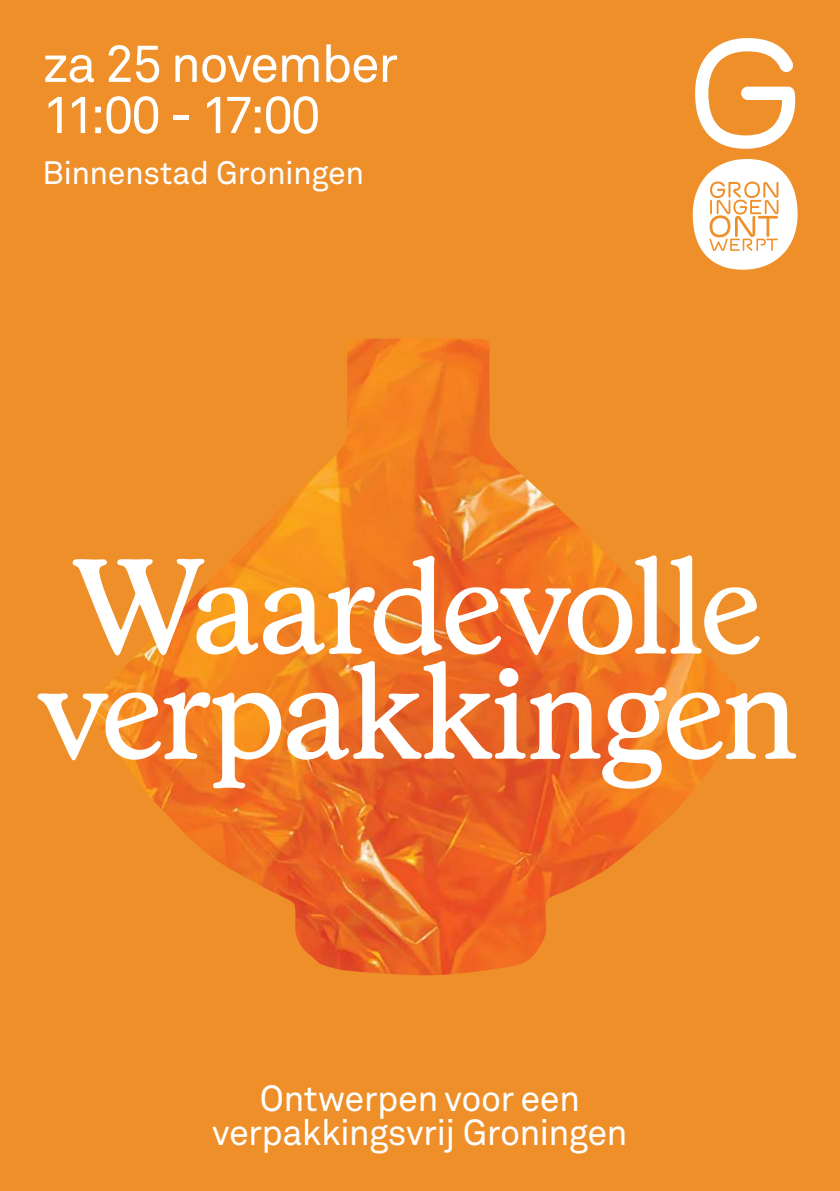
<style>
.page{position:relative;width:840px;height:1191px;background:#fff}
.page>*{position:absolute;margin:0;border:0;box-sizing:border-box;transform-origin:0 0}
.t1{font:130.6px/105.2px "Stratford Serial";letter-spacing:-.035em;color:#fff}
.t2{font:52px/51.2px "Akkurat Pro";letter-spacing:-.03em;color:#fff}
.t3{font:36px/33.8px "Akkurat Pro";letter-spacing:-.02em;color:#fff;text-align:center}
.t4{font:32px "Akkurat Pro";letter-spacing:-.015em;color:#fff}
</style>
<div class="page">
<div style="left:0;top:0;width:839px;height:1191px;background:#ee8f29"></div>
<img style="left:92px;top:339px;width:656px;height:637px">
<svg style="left:695px;top:38px;width:99px;height:111px"></svg>
<svg style="left:692px;top:159px;width:105px;height:111px"></svg>
<h2 class="t2" style="left:43px;top:40px;width:357px">za 25 november<br>11:00 - 17:00</h2>
<p class="t4" style="left:43px;top:154px;width:323px">Binnenstad Groningen</p>
<h1 class="t1" style="left:40px;top:556px;width:759px">Waardevolle verpakkingen</h1>
<p class="t3" style="left:212px;top:1082px;width:416px">Ontwerpen voor een verpakkingsvrij Groningen</p>
</div>
